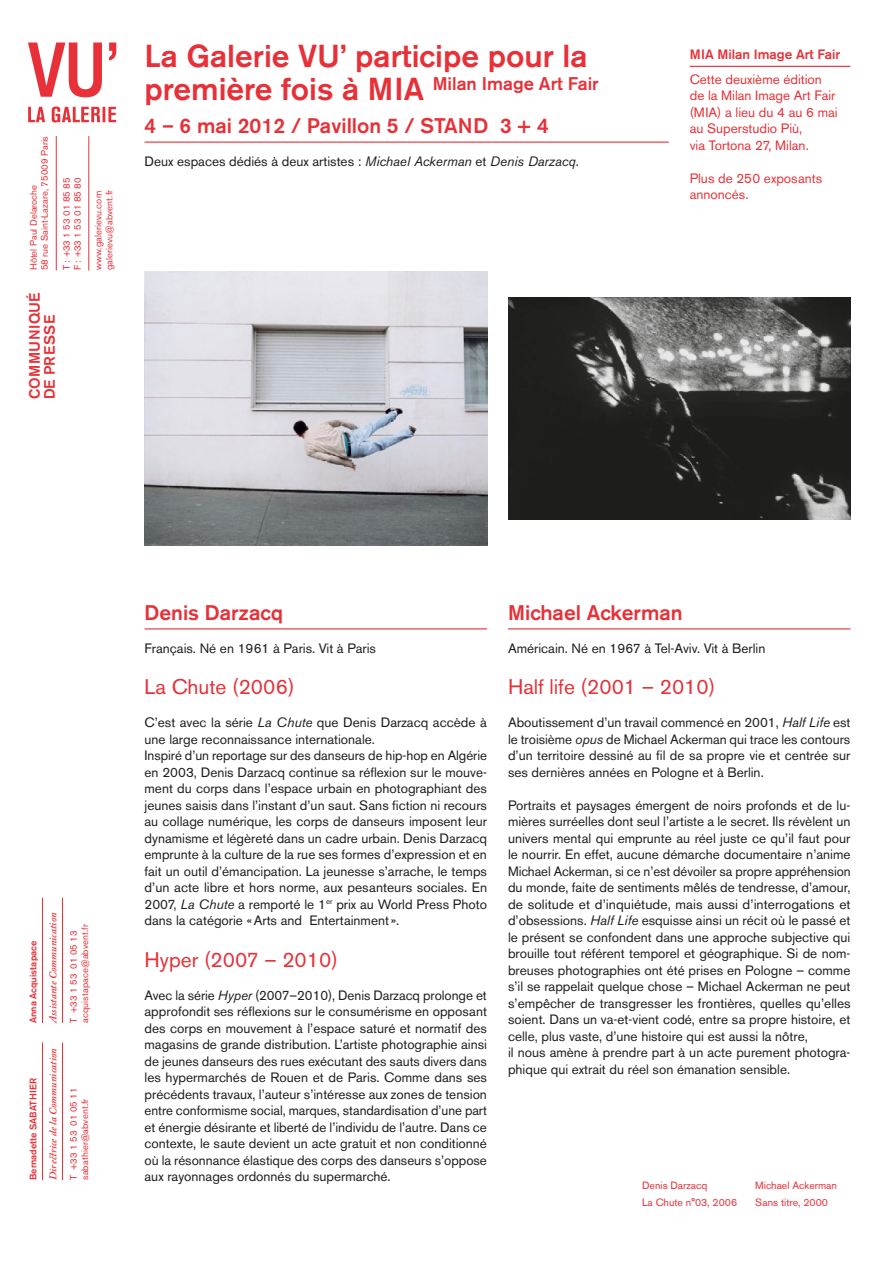
<style>
.page{position:relative;width:893px;height:1263px;background:#fff}
.page>*{position:absolute;margin:0;border:0;box-sizing:border-box;transform-origin:0 0}
.t1{font:500 31.5px "Akzidenz Grotesk BE";color:#e73037}
.t2{font:500 21px "Akzidenz Grotesk BE";color:#e73037}
.t3{font:21px "Akzidenz Grotesk BE";color:#e73037}
.t4{font:500 18.3px "Akzidenz Grotesk BE";color:#e73037}
.t5{font:500 15px/15px "Akzidenz Grotesk BE";letter-spacing:.02em;color:#e73037}
.t6{font:13.5px/16.5px "Akzidenz Grotesk BE";color:#1d1d1b}
.t7{font:13.5px/16.5px "Akzidenz Grotesk BE";color:#e73037}
.t8{font:500 13.5px "Akzidenz Grotesk BE";color:#e73037}
.t9{font:10.5px/16.5px "Akzidenz Grotesk BE";color:#e73037}
.t10{font:italic 600 10.5px "Adobe Caslon Pro";letter-spacing:.01em;color:#e73037}
.t11{font:9.45px/11.1px "Akzidenz Grotesk BE";letter-spacing:.01em;color:#e73037}
.t12{font:500 9.45px "Akzidenz Grotesk BE";color:#e73037}
.s1{font-size:31.5px}
.s2{font-style:italic}
</style>
<div class="page">
<hr style="left:42px;top:1042px;width:1px;height:138px;background:#e73037">
<hr style="left:62px;top:1042px;width:1px;height:138px;background:#e73037">
<hr style="left:42px;top:898px;width:1px;height:125px;background:#e73037">
<hr style="left:62px;top:898px;width:1px;height:125px;background:#e73037">
<svg style="left:28px;top:106px;width:88px;height:17px"></svg>
<svg style="left:28px;top:43px;width:74px;height:54px"></svg>
<svg style="left:109px;top:43px;width:7px;height:17px"></svg>
<hr style="left:56px;top:136px;width:1px;height:134px;background:#e73037">
<hr style="left:88px;top:136px;width:1px;height:134px;background:#e73037">
<hr style="left:145px;top:628px;width:342px;height:1px;background:#e73037">
<hr style="left:145px;top:142px;width:524px;height:1px;background:#e73037">
<hr style="left:508px;top:628px;width:342px;height:1px;background:#e73037">
<hr style="left:690px;top:66px;width:160px;height:1px;background:#e73037">
<img style="left:508px;top:298px;width:342px;height:222px">
<img style="left:145px;top:272px;width:342px;height:274px">
<p class="t11" style="left:28px;top:270px;width:136px;rotate:-90deg">Hôtel Paul Delaroche<br>58 rue Saint-Lazare, 75009 Paris</p>
<p class="t11" style="left:61px;top:270px;width:94px;rotate:-90deg">T : +33 1 53 01 85 85<br>F : +33 1 53 01 85 80</p>
<p class="t11" style="left:93px;top:270px;width:82px;rotate:-90deg">www.galerievu.com galerievu@abvent.fr</p>
<p class="t5" style="left:27px;top:399px;width:108px;rotate:-90deg">Communiqué de presse</p>
<h1 class="t1" style="left:145px;top:37px;width:444px">La Galerie VU’ participe pour la</h1>
<h3 class="t4" style="left:145px;top:72px;width:456px"><span class="s1">première fois à M IA</span> M ilan Image Art Fair</h3>
<h2 class="t2" style="left:145px;top:113px;width:329px">4 – 6 mai 2012 / Pavillon 5 / STAND</h2>
<h2 class="t2" style="left:500px;top:113px;width:50px">3 + 4</h2>
<p class="t6" style="left:145px;top:153px;width:436px">Deux espaces dédiés à deux artistes : <span class="s2">Michael Ackerman</span> et <span class="s2">Denis Darzacq</span>.</p>
<p class="t8" style="left:690px;top:46px;width:152px">M IA M ilan Image Art Fair</p>
<p class="t7" style="left:690px;top:71px;width:149px">Cette deuxième édition de la Milan Image Art Fair (MIA) a lieu du 4 au 6 mai au Superstudio Più,<br>via Tortona 27, Milan.</p>
<p class="t7" style="left:690px;top:170px;width:134px">Plus de 250 exposants annoncés.</p>
<p class="t12" style="left:27px;top:1023px;width:84px;rotate:-90deg">Anna Acquistapace</p>
<p class="t12" style="left:27px;top:1180px;width:104px;rotate:-90deg">Bernadette SABATHIER</p>
<p class="t10" style="left:47px;top:1023px;width:112px;rotate:-90deg">Assistante Communication</p>
<p class="t11" style="left:68px;top:1023px;width:100px;rotate:-90deg">T +33 1 53 01 05 13 acquistapace@abvent.fr</p>
<p class="t10" style="left:47px;top:1180px;width:133px;rotate:-90deg">Directrice de la Communication</p>
<p class="t11" style="left:68px;top:1180px;width:94px;rotate:-90deg">T +33 1 53 01 05 11 sabathier@abvent.fr</p>
<h2 class="t2" style="left:145px;top:600px;width:140px">Denis Darzacq</h2>
<p class="t6" style="left:145px;top:640px;width:233px">Français. Né en 1961 à Paris. Vit à Paris</p>
<h2 class="t3" style="left:145px;top:674px;width:152px">La Chute (2006)</h2>
<p class="t6" style="left:145px;top:714px;width:344px">C’est avec la série <span class="s2">La Chute</span> que Denis Darzacq accède à une large reconnaissance internationale.<br>Inspiré d’un reportage sur des danseurs de hip-hop en Algérie en 2003, Denis Darzacq continue sa réflexion sur le mouve&shy;ment du corps dans l’espace urbain en photographiant des jeunes saisis dans l’instant d’un saut. Sans fiction ni recours au collage numérique, les corps de danseurs imposent leur dynamisme et légèreté dans un cadre urbain. Denis Darzacq emprunte à la culture de la rue ses formes d’expression et en fait un outil d’émancipation. La jeunesse s’arrache, le temps d’un acte libre et hors norme, aux pesanteurs sociales. En 2007, <span class="s2">La Chute</span> a remporté le 1<sup>er</sup> prix au World Press Photo dans la catégorie «Arts and Entertainment».</p>
<h2 class="t3" style="left:145px;top:947px;width:195px">Hyper (2007 – 2010)</h2>
<p class="t6" style="left:145px;top:987px;width:344px;text-align:justify">Avec la série <span class="s2">Hyper</span> (2007–2010), Denis Darzacq prolonge et approfondit ses réflexions sur le consumérisme en opposant des corps en mouvement à l’espace saturé et normatif des magasins de grande distribution. L’artiste photographie ainsi de jeunes danseurs des rues exécutant des sauts divers dans les hypermarchés de Rouen et de Paris. Comme dans ses précédents travaux, l’auteur s’intéresse aux zones de tension entre conformisme social, marques, standardisation d’une part et énergie désirante et liberté de l’individu de l’autre. Dans ce contexte, le saute devient un acte gratuit et non conditionné où la résonnance élastique des corps des danseurs s’oppose aux rayonnages ordonnés du supermarché.</p>
<h2 class="t2" style="left:508px;top:600px;width:176px">M ichael Ackerman</h2>
<p class="t6" style="left:508px;top:640px;width:259px">Américain. Né en 1967 à Tel-Aviv. Vit à Berlin</p>
<h2 class="t3" style="left:508px;top:674px;width:209px">Half life (2001 – 2010)</h2>
<p class="t6" style="left:508px;top:714px;width:344px;text-align:justify">Aboutissement d’un travail commencé en 2001, <span class="s2">Half Life</span> est le troisième <span class="s2">opus</span> de Michael Ackerman qui trace les contours d’un territoire dessiné au fil de sa propre vie et centrée sur ses dernières années en Pologne et à Berlin.</p>
<p class="t6" style="left:508px;top:797px;width:344px">Portraits et paysages émergent de noirs profonds et de lu&shy;mières surréelles dont seul l’artiste a le secret. Ils révèlent un univers mental qui emprunte au réel juste ce qu’il faut pour le nourrir. En effet, aucune démarche documentaire n’anime Michael Ackerman, si ce n’est dévoiler sa propre appréhension du monde, faite de sentiments mêlés de tendresse, d’amour, de solitude et d’inquiétude, mais aussi d’interrogations et d’obsessions. <span class="s2">Half Life</span> esquisse ainsi un récit où le passé et le présent se confondent dans une approche subjective qui brouille tout référent temporel et géographique. Si de nom&shy;breuses photographies ont été prises en Pologne – comme s’il se rappelait quelque chose – Michael Ackerman ne peut s’empêcher de transgresser les frontières, quelles qu’elles soient. Dans un va-et-vient codé, entre sa propre histoire, et celle, plus vaste, d’une histoire qui est aussi la nôtre,<br>il nous amène à prendre part à un acte purement photogra&shy;phique qui extrait du réel son émanation sensible.</p>
<p class="t9" style="left:642px;top:1177px;width:97px">Denis Darzacq<br>La Chute n°03, 2006</p>
<p class="t9" style="left:755px;top:1177px;width:83px">Michael Ackerman<br>Sans titre, 2000</p>
</div>
